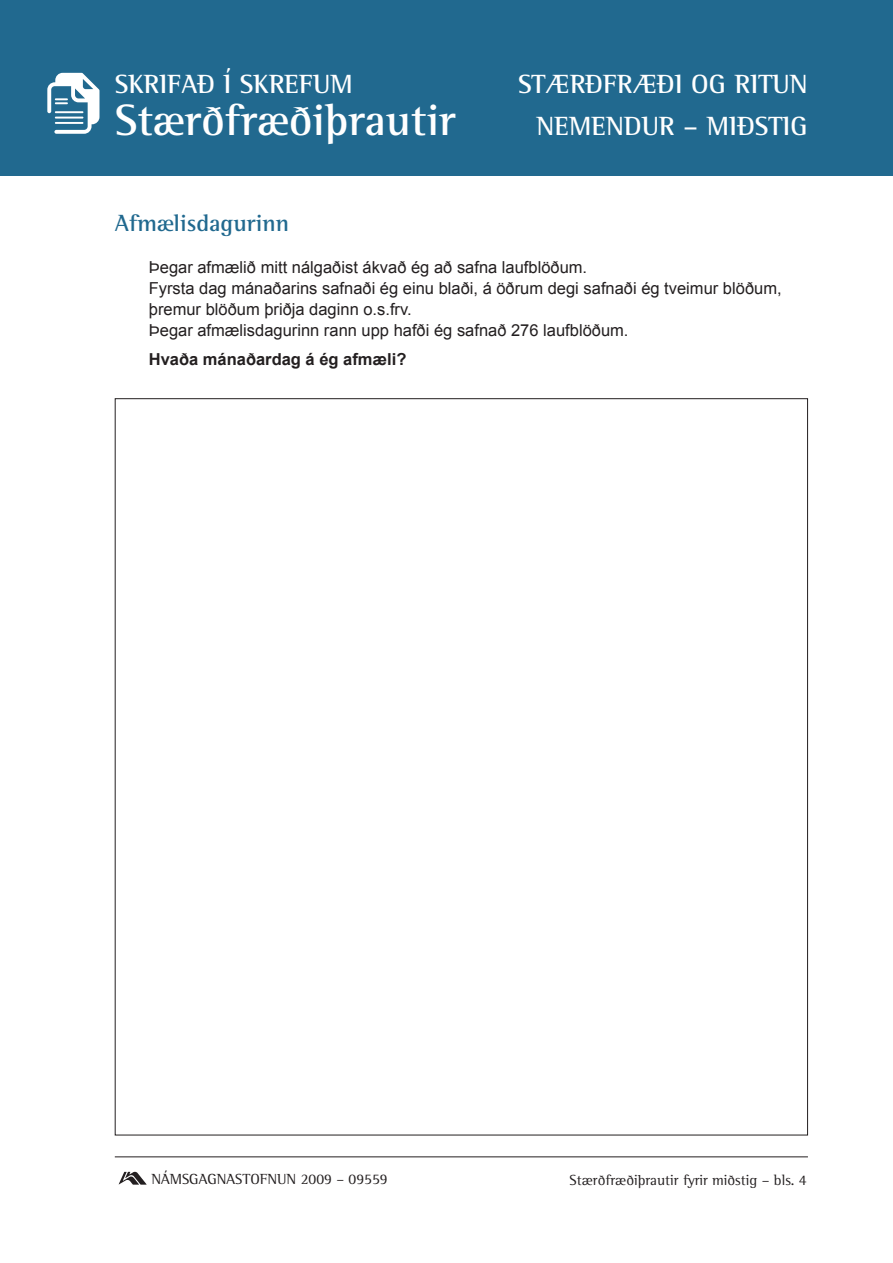
<style>
.page{position:relative;width:893px;height:1263px;background:#fff}
.page>*{position:absolute;margin:0;border:0;box-sizing:border-box;transform-origin:0 0}
.t1{font:700 45px "Rotis Semi Serif";color:#fff}
.t2{font:700 27px "Rotis Semi Serif";color:#fff}
.t3{font:700 24px "Rotis Semi Serif";color:#21698f}
.t4{font:16.5px/21px "Arial";color:#231f20}
.t5{font:700 16.5px "Arial";color:#231f20}
.t6{font:15px "Rotis Semi Serif";color:#231f20}
</style>
<div class="page">
<div style="left:0;top:0;width:893px;height:176px;background:#21698f"></div>
<svg style="left:47px;top:73px;width:52px;height:61px"></svg>
<hr style="left:115px;top:1156px;width:693px;height:1px;background:#231f20">
<img style="left:118px;top:1171px;width:29px;height:14px">
<h2 class="t2" style="left:115px;top:67px;width:240px">SKRIFAÐ Í SKREFUM</h2>
<h2 class="t2" style="left:518px;top:67px;width:291px">STÆRÐFRÆÐI OG RITUN</h2>
<h1 class="t1" style="left:115px;top:93px;width:343px">Stærðfræðiþrautir</h1>
<h2 class="t2" style="left:537px;top:109px;width:186px">NEMENDUR – miðstig</h2>
<h3 class="t3" style="left:115px;top:208px;width:176px">Afmælisdagurinn</h3>
<p class="t4" style="left:149px;top:257px;width:634px">Þegar afmælið mitt nálgaðist ákvað ég að safna laufblöðum.<br>Fyrsta dag mánaðarins safnaði ég einu blaði, á öðrum degi safnaði ég tveimur blöðum, þremur blöðum þriðja daginn o.s.frv.<br>Þegar afmælisdagurinn rann upp hafði ég safnað 276 laufblöðum.</p>
<p class="t5" style="left:149px;top:350px;width:259px">Hvaða mánaðardag á ég afmæli?</p>
<p class="t6" style="left:151px;top:1170px;width:238px">NÁMSGAGNASTOFNUN 2009 – 09559</p>
<p class="t6" style="left:570px;top:1171px;width:239px">Stærðfræðiþrautir fyrir miðstig – bls. 4</p>
</div>
